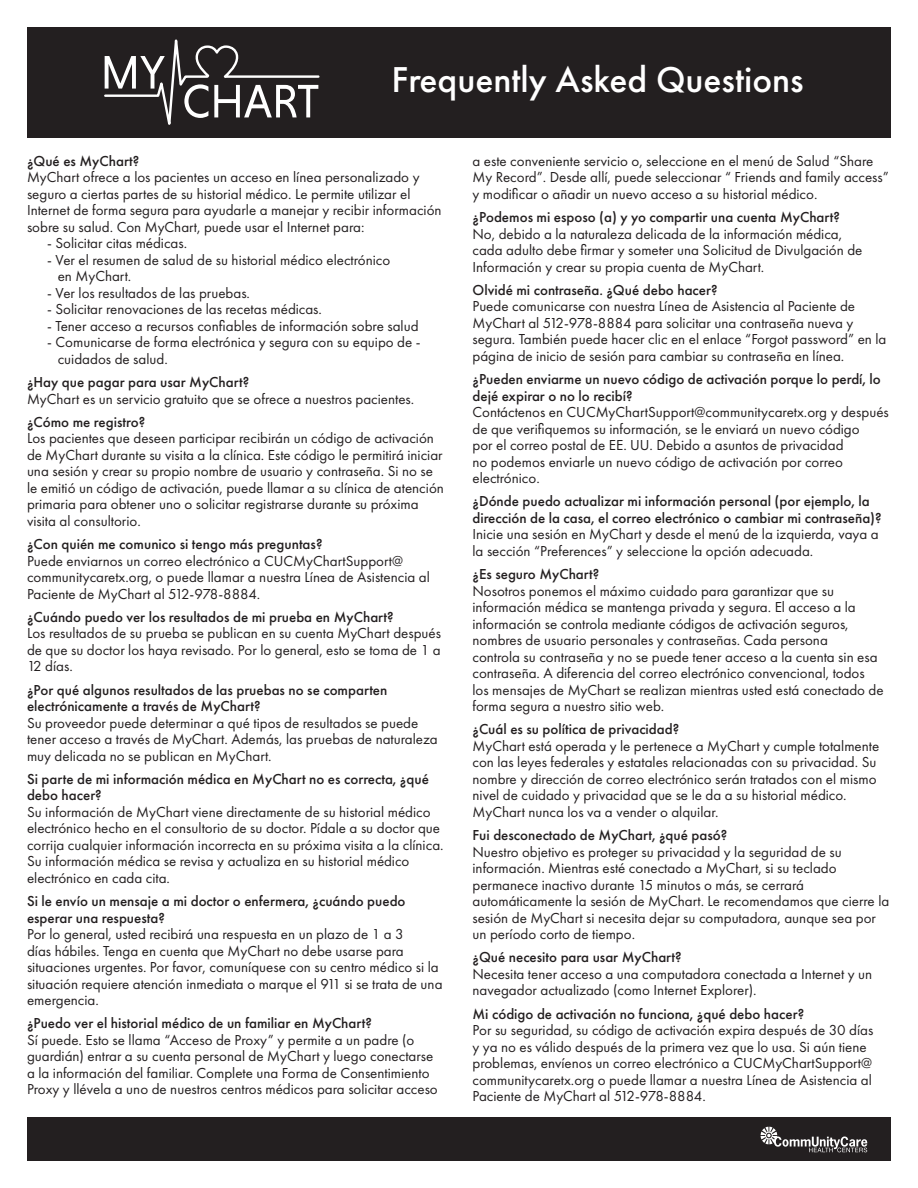
<style>
.page{position:relative;width:918px;height:1188px;background:#fff}
.page>*{position:absolute;margin:0;border:0;box-sizing:border-box;transform-origin:0 0}
.t1{font:500 37.35px "Futura PT";color:#fff}
.t2{font:15px/16.5px "Futura PT";color:#231f20}
.t3{font:500 15px/16.5px "Futura PT";color:#231f20}
</style>
<div class="page">
<div style="left:27px;top:27px;width:864px;height:110px;background:#231f20"></div>
<svg style="left:103px;top:39px;width:218px;height:99px"></svg>
<div style="left:27px;top:1118px;width:864px;height:43px;background:#231f20"></div>
<svg style="left:761px;top:1127px;width:106px;height:25px"></svg>
<p class="t1" style="left:392px;top:57px;width:414px">Frequently Asked Questions</p>
<p class="t3" style="left:27px;top:153px;width:114px">¿Qué es MyChart?</p>
<p class="t2" style="left:27px;top:169px;width:416px">MyChart ofrece a los pacientes un acceso en línea personalizado y seguro a ciertas partes de su historial médico. Le permite utilizar el Internet de forma segura para ayudarle a manejar y recibir información sobre su salud. Con MyChart, puede usar el Internet para:</p>
<p class="t2" style="left:47px;top:235px;width:141px">- Solicitar citas médicas.</p>
<p class="t2" style="left:47px;top:252px;width:345px">- Ver el resumen de salud de su historial médico electrónico</p>
<p class="t2" style="left:58px;top:268px;width:75px">en MyChart.</p>
<p class="t2" style="left:47px;top:285px;width:204px">- Ver los resultados de las pruebas.</p>
<p class="t2" style="left:47px;top:301px;width:276px">- Solicitar renovaciones de las recetas médicas.</p>
<p class="t2" style="left:47px;top:318px;width:373px">- Tener acceso a recursos confiables de información sobre salud</p>
<p class="t2" style="left:47px;top:334px;width:375px">- Comunicarse de forma electrónica y segura con su equipo de -</p>
<p class="t2" style="left:58px;top:351px;width:112px">cuidados de salud.</p>
<p class="t3" style="left:27px;top:374px;width:224px">¿Hay que pagar para usar MyChart?</p>
<p class="t2" style="left:27px;top:390px;width:389px">MyChart es un servicio gratuito que se ofrece a nuestros pacientes.</p>
<p class="t3" style="left:27px;top:414px;width:120px">¿Cómo me registro?</p>
<p class="t2" style="left:27px;top:430px;width:418px">Los pacientes que deseen participar recibirán un código de activación de MyChart durante su visita a la clínica. Este código le permitirá iniciar una sesión y crear su propio nombre de usuario y contraseña. Si no se le emitió un código de activación, puede llamar a su clínica de atención primaria para obtener uno o solicitar registrarse durante su próxima visita al consultorio.</p>
<p class="t3" style="left:27px;top:536px;width:297px">¿Con quién me comunico si tengo más preguntas?</p>
<p class="t2" style="left:27px;top:552px;width:404px">Puede enviarnos un correo electrónico a CUCMyChartSupport@ communitycaretx.org, o puede llamar a nuestra Línea de Asistencia al<br>Paciente de MyChart al 512-978-8884.</p>
<p class="t3" style="left:27px;top:609px;width:368px">¿Cuándo puedo ver los resultados de mi prueba en MyChart?</p>
<p class="t2" style="left:27px;top:625px;width:416px;text-align:justify">Los resultados de su prueba se publican en su cuenta MyChart después de que su doctor los haya revisado. Por lo general, esto se toma de 1 a 12 días.</p>
<p class="t3" style="left:27px;top:681px;width:362px">¿Por qué algunos resultados de las pruebas no se comparten electrónicamente a través de MyChart?</p>
<p class="t2" style="left:27px;top:714px;width:412px">Su proveedor puede determinar a qué tipos de resultados se puede tener acceso a través de MyChart. Además, las pruebas de naturaleza muy delicada no se publican en MyChart.</p>
<p class="t3" style="left:27px;top:771px;width:403px">Si parte de mi información médica en MyChart no es correcta, ¿qué debo hacer?</p>
<p class="t2" style="left:27px;top:804px;width:418px">Su información de MyChart viene directamente de su historial médico electrónico hecho en el consultorio de su doctor. Pídale a su doctor que corrija cualquier información incorrecta en su próxima visita a la clínica.<br>Su información médica se revisa y actualiza en su historial médico electrónico en cada cita.</p>
<p class="t3" style="left:27px;top:893px;width:380px">Si le envío un mensaje a mi doctor o enfermera, ¿cuándo puedo esperar una respuesta?</p>
<p class="t2" style="left:27px;top:926px;width:417px">Por lo general, usted recibirá una respuesta en un plazo de 1 a 3<br>días hábiles. Tenga en cuenta que MyChart no debe usarse para situaciones urgentes. Por favor, comuníquese con su centro médico si la situación requiere atención inmediata o marque el 911 si se trata de una emergencia.</p>
<p class="t3" style="left:27px;top:1015px;width:346px">¿Puedo ver el historial médico de un familiar en MyChart?</p>
<p class="t2" style="left:27px;top:1032px;width:412px">Sí puede. Esto se llama “Acceso de Proxy” y permite a un padre (o guardián) entrar a su cuenta personal de MyChart y luego conectarse a la información del familiar. Complete una Forma de Consentimiento Proxy y llévela a uno de nuestros centros médicos para solicitar acceso</p>
<p class="t2" style="left:472px;top:153px;width:418px">a este conveniente servicio o, seleccione en el menú de Salud “Share<br>My Record”. Desde allí, puede seleccionar “ Friends and family access” y modificar o añadir un nuevo acceso a su historial médico.</p>
<p class="t3" style="left:472px;top:209px;width:369px">¿Podemos mi esposo (a) y yo compartir una cuenta MyChart?</p>
<p class="t2" style="left:472px;top:225px;width:391px">No, debido a la naturaleza delicada de la información médica, cada adulto debe firmar y someter una Solicitud de Divulgación de<br>Información y crear su propia cuenta de MyChart.</p>
<p class="t3" style="left:472px;top:282px;width:247px">Olvidé mi contraseña. ¿Qué debo hacer?</p>
<p class="t2" style="left:472px;top:298px;width:415px">Puede comunicarse con nuestra Línea de Asistencia al Paciente de MyChart al 512-978-8884 para solicitar una contraseña nueva y segura. También puede hacer clic en el enlace “Forgot password” en la página de inicio de sesión para cambiar su contraseña en línea.</p>
<p class="t3" style="left:472px;top:371px;width:410px">¿Pueden enviarme un nuevo código de activación porque lo perdí, lo dejé expirar o no lo recibí?</p>
<p class="t2" style="left:472px;top:404px;width:418px">Contáctenos en CUCMyChartSupport@communitycaretx.org y después de que verifiquemos su información, se le enviará un nuevo código<br>por el correo postal de EE. UU. Debido a asuntos de privacidad<br>no podemos enviarle un nuevo código de activación por correo electrónico.</p>
<p class="t3" style="left:472px;top:493px;width:411px">¿Dónde puedo actualizar mi información personal (por ejemplo, la dirección de la casa, el correo electrónico o cambiar mi contraseña)?</p>
<p class="t2" style="left:472px;top:526px;width:408px">Inicie una sesión en MyChart y desde el menú de la izquierda, vaya a la sección “Preferences” y seleccione la opción adecuada.</p>
<p class="t3" style="left:472px;top:566px;width:128px">¿Es seguro MyChart?</p>
<p class="t2" style="left:472px;top:582px;width:413px">Nosotros ponemos el máximo cuidado para garantizar que su información médica se mantenga privada y segura. El acceso a la información se controla mediante códigos de activación seguros, nombres de usuario personales y contraseñas. Cada persona<br>controla su contraseña y no se puede tener acceso a la cuenta sin esa contraseña. A diferencia del correo electrónico convencional, todos los mensajes de MyChart se realizan mientras usted está conectado de forma segura a nuestro sitio web.</p>
<p class="t3" style="left:472px;top:721px;width:208px">¿Cuál es su política de privacidad?</p>
<p class="t2" style="left:472px;top:738px;width:408px">MyChart está operada y le pertenece a MyChart y cumple totalmente con las leyes federales y estatales relacionadas con su privacidad. Su nombre y dirección de correo electrónico serán tratados con el mismo nivel de cuidado y privacidad que se le da a su historial médico.<br>MyChart nunca los va a vender o alquilar.</p>
<p class="t3" style="left:472px;top:827px;width:256px">Fui desconectado de MyChart, ¿qué pasó?</p>
<p class="t2" style="left:472px;top:843px;width:418px">Nuestro objetivo es proteger su privacidad y la seguridad de su información. Mientras esté conectado a MyChart, si su teclado permanece inactivo durante 15 minutos o más, se cerrará automáticamente la sesión de MyChart. Le recomendamos que cierre la sesión de MyChart si necesita dejar su computadora, aunque sea por un período corto de tiempo.</p>
<p class="t3" style="left:472px;top:949px;width:211px">¿Qué necesito para usar MyChart?</p>
<p class="t2" style="left:472px;top:966px;width:401px">Necesita tener acceso a una computadora conectada a Internet y un navegador actualizado (como Internet Explorer).</p>
<p class="t3" style="left:472px;top:1005px;width:333px">Mi código de activación no funciona, ¿qué debo hacer?</p>
<p class="t2" style="left:472px;top:1022px;width:402px">Por su seguridad, su código de activación expira después de 30 días y ya no es válido después de la primera vez que lo usa. Si aún tiene problemas, envíenos un correo electrónico a CUCMyChartSupport@ communitycaretx.org o puede llamar a nuestra Línea de Asistencia al Paciente de MyChart al 512-978-8884.</p>
</div>
